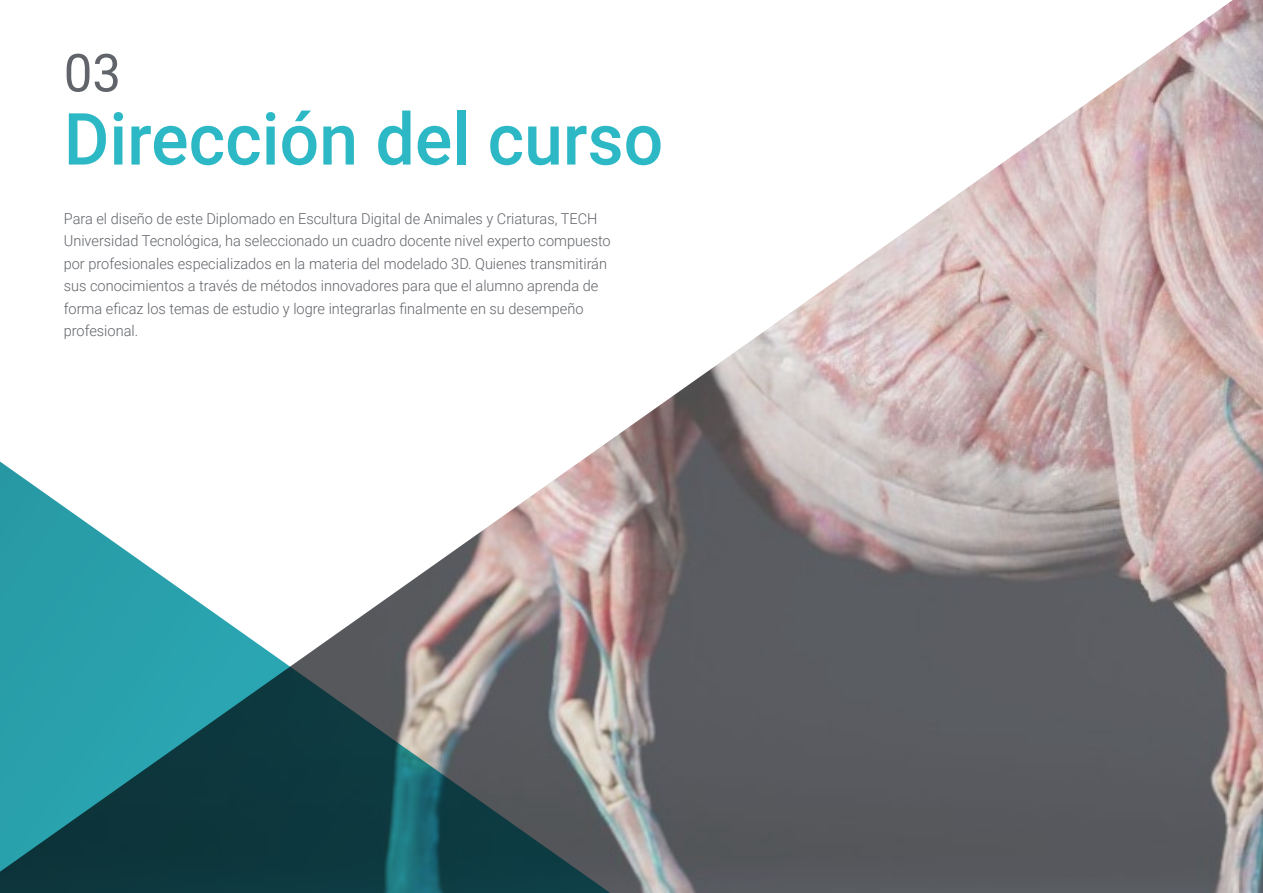
<style>
.page{position:relative;width:1263px;height:893px;background:#fff}
.page>*{position:absolute;margin:0;border:0;box-sizing:border-box;transform-origin:0 0}
.t1{font:500 72px "Roboto";color:#2db8c5}
.t2{font:52.5px "Roboto";color:#61646a}
.t3{font:300 15px/22.5px "Roboto";color:#61646a}
</style>
<div class="page">
<img style="left:602px;top:0;width:661px;height:893px">
<svg style="left:0;top:446px;width:640px;height:447px"></svg>
<h2 class="t2" style="left:64px;top:36px;width:59px">03</h2>
<h1 class="t1" style="left:64px;top:89px;width:601px">Dirección del curso</h1>
<p class="t3" style="left:64px;top:207px;width:548px">Para el diseño de este Diplomado en Escultura Digital de Animales y Criaturas, TECH Universidad Tecnológica, ha seleccionado un cuadro docente nivel experto compuesto por profesionales especializados en la materia del modelado 3D. Quienes transmitirán sus conocimientos a través de métodos innovadores para que el alumno aprenda de forma eficaz los temas de estudio y logre integrarlas finalmente en su desempeño profesional.</p>
</div>
